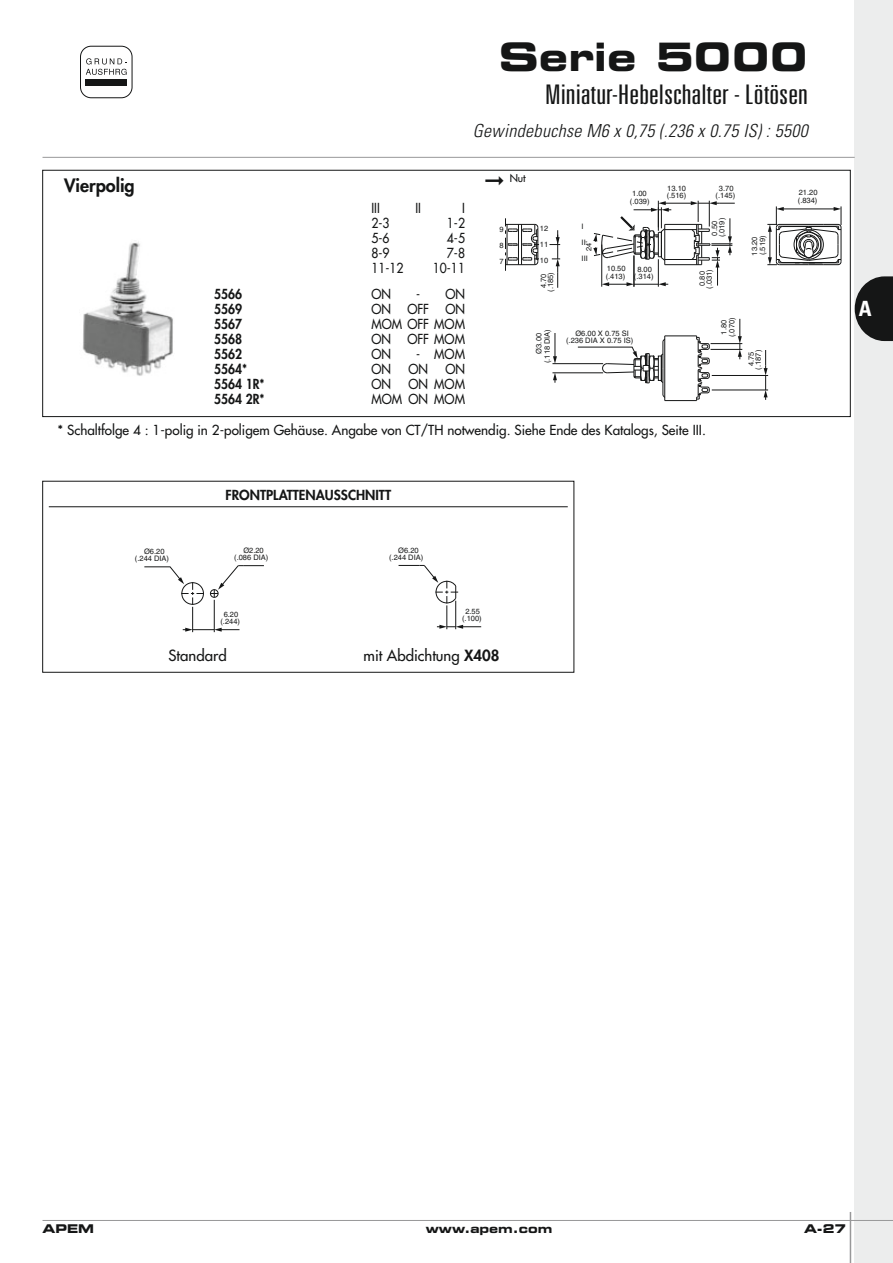
<style>
.page{position:relative;width:893px;height:1263px;background:#fff}
.page>*{position:absolute;margin:0;border:0;box-sizing:border-box;transform-origin:0 0}
.t1{font:700 expanded 39px "Square 721 BT";color:#151616}
.t2{font:300 ultra-condensed 27px "Univers";color:#151616;scale:1.3 1}
.t3{font:700 condensed 21px "Univers";color:#fff}
.t4{font:italic 300 condensed 18px "Univers";color:#151616}
.t5{font:800 18px "Futura";color:#151616}
.t6{font:15px "Futura";color:#151616}
.t7{font:13.5px "Futura";color:#151616}
.t8{font:13.5px "Futura";color:#151616;scale:.9 1}
.t9{font:800 13.5px "Futura";color:#151616;scale:.9 1}
.t10{font:800 13.5px "Futura";color:#151616}
.t11{font:700 expanded 12px "Square 721 BT";color:#151616}
.t12{font:10.5px "Futura";color:#151616}
.t13{font:7.5px/7.6px "Helvetica";color:#151616}
.s1{font-weight:800}
</style>
<div class="page">
<div style="left:855px;top:0;width:38px;height:1263px;background:#eceded"></div>
<hr style="left:43px;top:1220px;width:850px;height:1px;background:#989899">
<hr style="left:43px;top:157px;width:812px;height:1px;background:#989899">
<hr style="left:850px;top:1212px;width:1px;height:51px;background:#989899">
<svg style="left:855px;top:276px;width:38px;height:65px"></svg>
<div style="left:85px;top:79px;width:42px;height:7px;background:#151616"></div>
<div style="left:80px;top:46px;width:52px;height:52px;border:1px solid #151616;border-radius:11px"></div>
<svg style="left:86px;top:58px;width:41px;height:17px"></svg>
<div style="left:43px;top:170px;width:807px;height:247px;border:1px solid #151616"></div>
<svg style="left:42px;top:481px;width:532px;height:191px"></svg>
<img style="left:82px;top:242px;width:91px;height:134px">
<hr style="left:665px;top:224px;width:37px;height:1px;background:#151616">
<hr style="left:665px;top:264px;width:37px;height:1px;background:#151616">
<hr style="left:665px;top:229px;width:32px;height:1px;background:#151616">
<hr style="left:665px;top:259px;width:32px;height:1px;background:#151616">
<hr style="left:665px;top:400px;width:32px;height:1px;background:#151616">
<hr style="left:665px;top:335px;width:32px;height:1px;background:#151616">
<hr style="left:664px;top:336px;width:1px;height:65px;background:#151616">
<svg style="left:696px;top:336px;width:14px;height:65px"></svg>
<hr style="left:710px;top:349px;width:32px;height:1px;background:#151616">
<hr style="left:710px;top:343px;width:32px;height:1px;background:#151616">
<svg style="left:738px;top:319px;width:4px;height:40px"></svg>
<hr style="left:552px;top:372px;width:51px;height:1px;background:#151616">
<hr style="left:552px;top:363px;width:51px;height:1px;background:#151616">
<svg style="left:553px;top:373px;width:4px;height:10px"></svg>
<svg style="left:553px;top:333px;width:4px;height:31px"></svg>
<hr style="left:663px;top:203px;width:30px;height:1px;background:#151616">
<svg style="left:691px;top:201px;width:44px;height:85px"></svg>
<svg style="left:577px;top:338px;width:89px;height:61px"></svg>
<svg style="left:767px;top:206px;width:75px;height:59px"></svg>
<hr style="left:712px;top:375px;width:56px;height:1px;background:#151616">
<hr style="left:712px;top:390px;width:56px;height:1px;background:#151616">
<svg style="left:764px;top:350px;width:4px;height:50px"></svg>
<svg style="left:549px;top:230px;width:11px;height:58px"></svg>
<svg style="left:505px;top:218px;width:34px;height:53px"></svg>
<svg style="left:593px;top:201px;width:78px;height:86px"></svg>
<svg style="left:399px;top:564px;width:82px;height:65px"></svg>
<svg style="left:144px;top:565px;width:120px;height:67px"></svg>
<h1 class="t1" style="left:499px;top:43px;width:311px">Serie 5000</h1>
<h2 class="t2" style="left:545px;top:84px;width:204px">Miniatur-Hebelschalter - Lötösen</h2>
<h3 class="t4" style="left:473px;top:124px;width:340px">Gewindebuchse M6 x 0,75 (.236 x 0.75 IS) : 5500</h3>
<h3 class="t12" style="left:485px;top:173px;width:42px">➞ Nut</h3>
<h3 class="t5" style="left:64px;top:176px;width:72px">Vierpolig</h3>
<p class="t13" style="left:667px;top:185px;width:21px">13.10 (.516)</p>
<p class="t13" style="left:716px;top:185px;width:21px;text-align:center">3.70 (.145)</p>
<p class="t13" style="left:630px;top:190px;width:21px">1.00 (.039)</p>
<h3 class="t8" style="left:371px;top:201px;width:11px">III</h3>
<h3 class="t8" style="left:415px;top:201px;width:8px">II</h3>
<h3 class="t8" style="left:462px;top:201px;width:5px">I</h3>
<h3 class="t8" style="left:371px;top:216px;width:22px">2-3</h3>
<h3 class="t8" style="left:447px;top:216px;width:22px">1-2</h3>
<h3 class="t8" style="left:371px;top:231px;width:22px">5-6</h3>
<h3 class="t8" style="left:447px;top:231px;width:22px">4-5</h3>
<h3 class="t8" style="left:371px;top:246px;width:22px">8-9</h3>
<h3 class="t8" style="left:447px;top:246px;width:22px">7-8</h3>
<h3 class="t8" style="left:371px;top:261px;width:37px">11-12</h3>
<h3 class="t8" style="left:433px;top:261px;width:37px">10-11</h3>
<p class="t13" style="left:711px;top:237px;width:21px;rotate:-90deg">0.50 (.019)</p>
<p class="t13" style="left:582px;top:224px;width:4px">I</p>
<p class="t13" style="left:540px;top:221px;width:10px;line-height:16px">12<br>11</p>
<p class="t13" style="left:500px;top:226px;width:6px">9</p>
<p class="t13" style="left:582px;top:240px;width:6px">II</p>
<p class="t13" style="left:586px;top:251px;width:12px;rotate:-90deg">24˚</p>
<p class="t13" style="left:582px;top:256px;width:8px">III</p>
<p class="t13" style="left:500px;top:242px;width:6px">8</p>
<p class="t13" style="left:500px;top:258px;width:6px">7</p>
<p class="t13" style="left:540px;top:257px;width:10px">10</p>
<p class="t13" style="left:607px;top:265px;width:20px">10.50</p>
<p class="t13" style="left:606px;top:266px;width:49px;text-align:right">8.00<br>(.413) (.314)</p>
<p class="t13" style="left:699px;top:289px;width:21px;line-height:7.2px;text-align:center;rotate:-90deg">0.80 (.031)</p>
<p class="t13" style="left:541px;top:292px;width:21px;line-height:6.9px;text-align:center;rotate:-90deg">4.70 (.185)</p>
<h3 class="t9" style="left:214px;top:287px;width:33px">5566</h3>
<h3 class="t8" style="left:371px;top:287px;width:23px">ON</h3>
<h3 class="t8" style="left:416px;top:287px;width:56px">- ON</h3>
<h3 class="t9" style="left:214px;top:302px;width:33px">5569</h3>
<h3 class="t8" style="left:371px;top:302px;width:105px">ON OFF ON</h3>
<h3 class="t9" style="left:214px;top:317px;width:33px">5567</h3>
<h3 class="t8" style="left:371px;top:317px;width:105px">MOM OFF MOM</h3>
<h3 class="t9" style="left:214px;top:332px;width:33px">5568</h3>
<h3 class="t8" style="left:371px;top:332px;width:105px">ON OFF MOM</h3>
<h3 class="t9" style="left:214px;top:347px;width:33px">5562</h3>
<h3 class="t8" style="left:371px;top:347px;width:23px">ON</h3>
<h3 class="t8" style="left:416px;top:347px;width:56px">- MOM</h3>
<h3 class="t9" style="left:214px;top:362px;width:38px">5564*</h3>
<h3 class="t8" style="left:371px;top:362px;width:23px">ON</h3>
<h3 class="t8" style="left:408px;top:362px;width:23px">ON</h3>
<h3 class="t8" style="left:445px;top:362px;width:23px">ON</h3>
<h3 class="t9" style="left:214px;top:377px;width:58px">5564 1R*</h3>
<h3 class="t8" style="left:371px;top:377px;width:23px">ON</h3>
<h3 class="t8" style="left:408px;top:377px;width:64px">ON MOM</h3>
<h3 class="t9" style="left:214px;top:392px;width:58px">5564 2R*</h3>
<h3 class="t8" style="left:371px;top:392px;width:105px">MOM ON MOM</h3>
<h3 class="t7" style="left:57px;top:424px;width:650px">* Schaltfolge 4 : 1-polig in 2-poligem Gehäuse. Angabe von CT/TH notwendig. Siehe Ende des Katalogs, Seite III.</h3>
<p class="t13" style="left:729px;top:337px;width:21px;rotate:-90deg">(.070)</p>
<p class="t13" style="left:721px;top:335px;width:16px;rotate:-90deg">1.80</p>
<p class="t13" style="left:544px;top:363px;width:36px;rotate:-90deg">(.118 DIA)</p>
<p class="t13" style="left:566px;top:330px;width:69px;text-indent:9px">Ø6.00 X 0.75 SI (.236 DIA X 0.75 IS)</p>
<p class="t13" style="left:536px;top:353px;width:22px;rotate:-90deg">Ø3.00</p>
<p class="t13" style="left:759px;top:255px;width:21px;rotate:-90deg">(.519)</p>
<p class="t13" style="left:751px;top:255px;width:20px;rotate:-90deg">13.20</p>
<p class="t13" style="left:755px;top:370px;width:21px;rotate:-90deg">(.187)</p>
<p class="t13" style="left:748px;top:366px;width:16px;rotate:-90deg">4.75</p>
<p class="t13" style="left:144px;top:548px;width:22px">Ø6.20</p>
<p class="t13" style="left:135px;top:556px;width:36px">(.244 DIA)</p>
<h3 class="t10" style="left:225px;top:489px;width:167px">FRONTPLATTENAUSSCHNITT</h3>
<p class="t13" style="left:234px;top:547px;width:36px;text-indent:9px">Ø2.20 (.086 DIA)</p>
<p class="t13" style="left:389px;top:547px;width:36px;text-indent:9px">Ø6.20 (.244 DIA)</p>
<p class="t13" style="left:224px;top:611px;width:16px">6.20</p>
<p class="t13" style="left:220px;top:618px;width:21px">(.244)</p>
<p class="t13" style="left:465px;top:608px;width:16px">2.55</p>
<p class="t13" style="left:462px;top:615px;width:21px">(.100)</p>
<h3 class="t6" style="left:169px;top:648px;width:60px">Standard</h3>
<h3 class="t6" style="left:364px;top:648px;width:137px">mit Abdichtung <span class="s1">X408</span></h3>
<p class="t13" style="left:799px;top:190px;width:20px">21.20</p>
<p class="t13" style="left:798px;top:198px;width:21px">(.834)</p>
<h3 class="t3" style="left:859px;top:301px;width:14px">A</h3>
<h3 class="t11" style="left:43px;top:1225px;width:53px">APEM</h3>
<h3 class="t11" style="left:426px;top:1225px;width:128px">www.apem.com</h3>
<h3 class="t11" style="left:804px;top:1225px;width:44px">A-27</h3>
</div>
